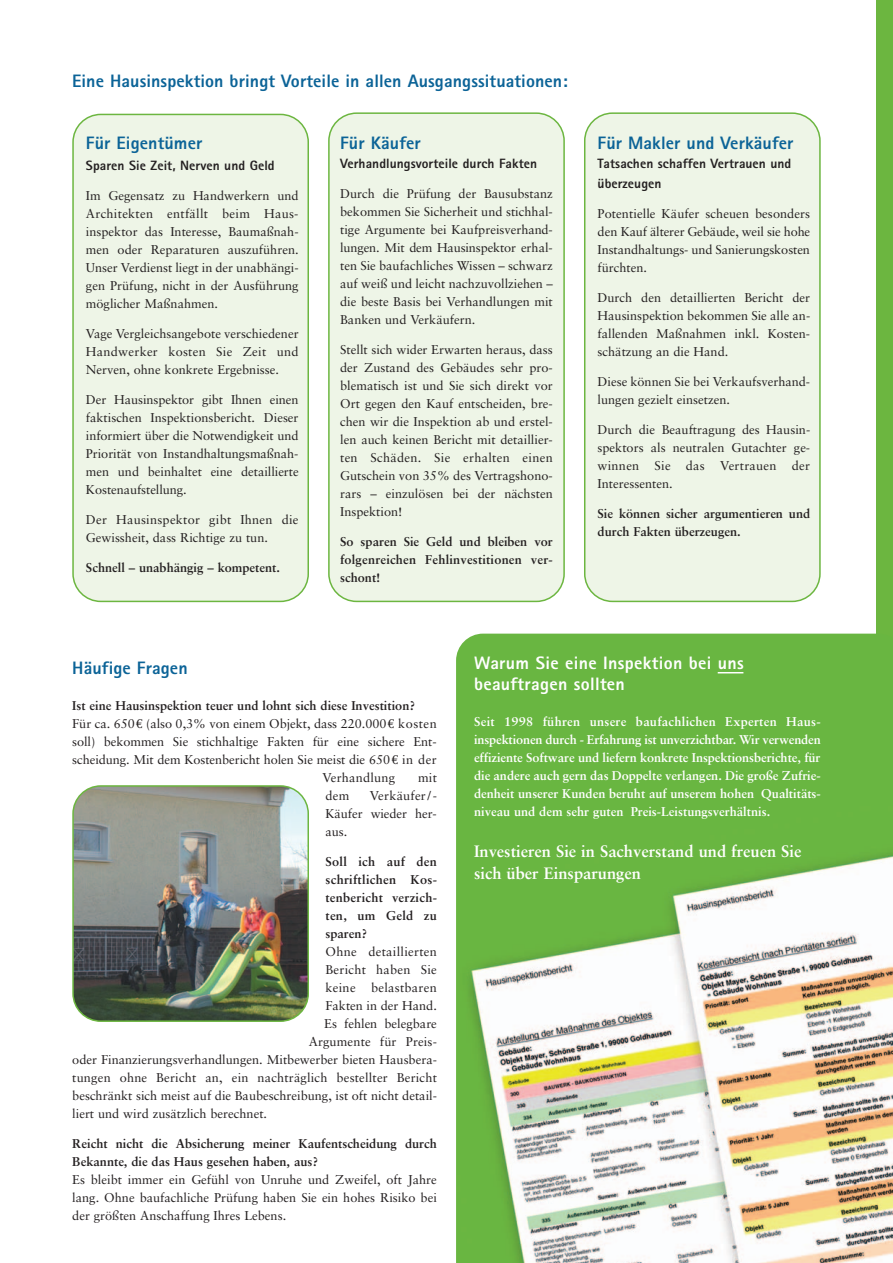
<style>
.page{position:relative;width:893px;height:1263px;background:#fff}
.page>*{position:absolute;margin:0;border:0;box-sizing:border-box;transform-origin:0 0}
.t1{font:800 18px "Rotis Sans Serif";letter-spacing:.005em;color:#0b6397}
.t2{font:800 18px/21px "Rotis Sans Serif";letter-spacing:.015em;color:#fff}
.t3{font:700 16.5px/22.5px "Sabon";color:#fff}
.t4{font:800 13.5px/19.5px "Rotis Sans Serif";letter-spacing:.005em;color:#231f20}
.t5{font:12.75px/18px "Sabon";color:#231f20;text-align:justify}
.t6{font:700 12.75px/18px "Sabon";color:#231f20;text-align:justify}
.t7{font:700 12.75px/18px "Sabon";color:#fff;text-align:justify}
.t8{font:12.75px/18px "Sabon";letter-spacing:.02em;color:#231f20}
.s1{font-family:"Euro Serif"}
</style>
<div class="page">
<div style="left:72px;top:114px;width:237px;height:488px;background:#eef5e7"></div>
<div style="left:328px;top:112px;width:237px;height:490px;background:#eef5e7"></div>
<div style="left:584px;top:112px;width:237px;height:490px;background:#eef5e7"></div>
<div style="left:876px;top:0;width:17px;height:1263px;background:#6cb640"></div>
<img style="left:72px;top:785px;width:237px;height:237px">
<img style="left:456px;top:634px;width:437px;height:629px">
<svg style="left:718px;top:672px;width:25px;height:1px"></svg>
<h1 class="t1" style="left:72px;top:74px;width:497px">Eine Hausinspektion bringt Vorteile in allen Ausgangssituationen:</h1>
<h1 class="t1" style="left:86px;top:136px;width:118px">Für Eigentümer</h1>
<p class="t4" style="left:86px;top:157px;width:190px">Sparen Sie Zeit, Nerven und Geld</p>
<p class="t5" style="left:86px;top:187px;width:214px">Im Gegensatz zu Handwerkern und Architekten entfällt beim Haus&shy;inspektor das Interesse, Baumaßnah&shy;men oder Reparaturen auszuführen.<br>Unser Verdienst liegt in der unabhängi&shy;gen Prüfung, nicht in der Ausführung möglicher Maßnahmen.</p>
<p class="t5" style="left:86px;top:325px;width:214px">Vage Vergleichsangebote verschiedener Handwerker kosten Sie Zeit und Nerven, ohne konkrete Ergebnisse.</p>
<p class="t5" style="left:86px;top:391px;width:214px">Der Hausinspektor gibt Ihnen einen faktischen Inspektionsbericht. Dieser informiert über die Notwendigkeit und Priorität von Instandhaltungsmaßnah&shy;men und beinhaltet eine detaillierte Kostenaufstellung.</p>
<p class="t8" style="left:86px;top:511px;width:214px">Der Hausinspektor gibt Ihnen die<br>Gewissheit, dass Richtige zu tun.</p>
<p class="t6" style="left:86px;top:559px;width:196px">Schnell – unabhängig – kompetent.</p>
<h1 class="t1" style="left:340px;top:136px;width:82px">Für Käufer</h1>
<p class="t4" style="left:340px;top:155px;width:198px">Verhandlungsvorteile durch Fakten</p>
<p class="t5" style="left:340px;top:186px;width:214px">Durch die Prüfung der Bausubstanz bekommen Sie Sicherheit und stichhal&shy;tige Argumente bei Kaufpreisverhand&shy;lungen. Mit dem Hausinspektor erhal&shy;ten Sie baufachliches Wissen – schwarz auf weiß und leicht nachzuvollziehen – die beste Basis bei Verhandlungen mit Banken und Verkäufern.</p>
<p class="t5" style="left:340px;top:342px;width:214px">Stellt sich wider Erwarten heraus, dass der Zustand des Gebäudes sehr pro&shy;blematisch ist und Sie sich direkt vor Ort gegen den Kauf entscheiden, bre&shy;chen wir die Inspektion ab und erstel&shy;len auch keinen Bericht mit detaillier&shy;ten Schäden. Sie erhalten einen Gutschein von 35% des Vertragshono&shy;rars – einzulösen bei der nächsten Inspektion!</p>
<p class="t6" style="left:340px;top:534px;width:214px">So sparen Sie Geld und bleiben vor folgenreichen Fehlinvestitionen ver&shy;schont!</p>
<h1 class="t1" style="left:598px;top:136px;width:198px">Für Makler und Verkäufer</h1>
<p class="t4" style="left:598px;top:155px;width:195px">Tatsachen schaffen Vertrauen und überzeugen</p>
<p class="t5" style="left:598px;top:205px;width:214px">Potentielle Käufer scheuen besonders den Kauf älterer Gebäude, weil sie hohe Instandhaltungs- und Sanierungskosten fürchten.</p>
<p class="t5" style="left:598px;top:289px;width:214px">Durch den detaillierten Bericht der Hausinspektion bekommen Sie alle an&shy;fallenden Maßnahmen inkl. Kosten&shy;schätzung an die Hand.</p>
<p class="t5" style="left:598px;top:373px;width:214px">Diese können Sie bei Verkaufsverhand&shy;lungen gezielt einsetzen.</p>
<p class="t5" style="left:598px;top:421px;width:214px">Durch die Beauftragung des Hausin&shy;spektors als neutralen Gutachter ge&shy;winnen Sie das Vertrauen der Interessenten.</p>
<p class="t6" style="left:598px;top:505px;width:214px">Sie können sicher argumentieren und durch Fakten überzeugen.</p>
<h1 class="t1" style="left:72px;top:661px;width:117px">Häufige Fragen</h1>
<p class="t6" style="left:72px;top:697px;width:344px">Ist eine Hausinspektion teuer und lohnt sich diese Investition?</p>
<p class="t5" style="left:72px;top:715px;width:366px">Für ca. 650<span class="s1">€</span> (also 0,3% von einem Objekt, dass 220.000<span class="s1">€</span> kosten</p>
<p class="t5" style="left:72px;top:733px;width:366px">soll) bekommen Sie stichhaltige Fakten für eine sichere Ent-</p>
<p class="t5" style="left:72px;top:751px;width:366px">scheidung. Mit dem Kostenbericht holen Sie meist die 650<span class="s1">€</span> in der</p>
<p class="t5" style="left:322px;top:769px;width:74px">Verhandlung</p>
<p class="t5" style="left:418px;top:769px;width:20px">mit</p>
<p class="t5" style="left:325px;top:787px;width:25px">dem</p>
<p class="t5" style="left:325px;top:787px;width:113px;text-indent:44px">Verkäufer/- Käufer wieder her&shy;aus.</p>
<p class="t6" style="left:325px;top:853px;width:113px">Soll ich auf den schriftlichen Kos&shy;tenbericht verzich&shy;ten, um Geld zu sparen?</p>
<p class="t8" style="left:325px;top:943px;width:113px">Ohne detaillierten</p>
<p class="t8" style="left:325px;top:961px;width:113px">Bericht haben Sie</p>
<p class="t8" style="left:325px;top:979px;width:113px">keine belastbaren</p>
<p class="t5" style="left:325px;top:997px;width:113px">Fakten in der Hand.</p>
<p class="t5" style="left:324px;top:1015px;width:114px">Es fehlen belegbare</p>
<p class="t5" style="left:309px;top:1033px;width:130px">Argumente für Preis-</p>
<p class="t5" style="left:72px;top:1051px;width:366px">oder Finanzierungsverhandlungen. Mitbewerber bieten Hausbera-</p>
<p class="t5" style="left:72px;top:1069px;width:366px">tungen ohne Bericht an, ein nachträglich bestellter Bericht</p>
<p class="t5" style="left:72px;top:1087px;width:366px">beschränkt sich meist auf die Baubeschreibung, ist oft nicht detail-</p>
<p class="t5" style="left:72px;top:1105px;width:196px">liert und wird zusätzlich berechnet.</p>
<p class="t6" style="left:72px;top:1135px;width:366px">Reicht nicht die Absicherung meiner Kaufentscheidung durch<br>Bekannte, die das Haus gesehen haben, aus?</p>
<p class="t5" style="left:72px;top:1171px;width:366px">Es bleibt immer ein Gefühl von Unruhe und Zweifel, oft Jahre lang. Ohne baufachliche Prüfung haben Sie ein hohes Risiko bei der größten Anschaffung Ihres Lebens.</p>
<h1 class="t2" style="left:474px;top:654px;width:271px">Warum Sie eine Inspektion bei uns beauftragen sollten</h1>
<p class="t7" style="left:474px;top:714px;width:348px">Seit 1998 führen unsere baufachlichen Experten Haus&shy;inspektionen durch - Erfahrung ist unverzichtbar. Wir verwenden effiziente Software und liefern konkrete Inspektionsberichte, für die andere auch gern das Doppelte verlangen. Die große Zufrie&shy;denheit unserer Kunden beruht auf unserem hohen Qualtitäts&shy;niveau und dem sehr guten Preis-Leistungsverhältnis.</p>
<p class="t3" style="left:474px;top:841px;width:329px">Investieren Sie in Sachverstand und freuen Sie sich über Einsparungen</p>
</div>
